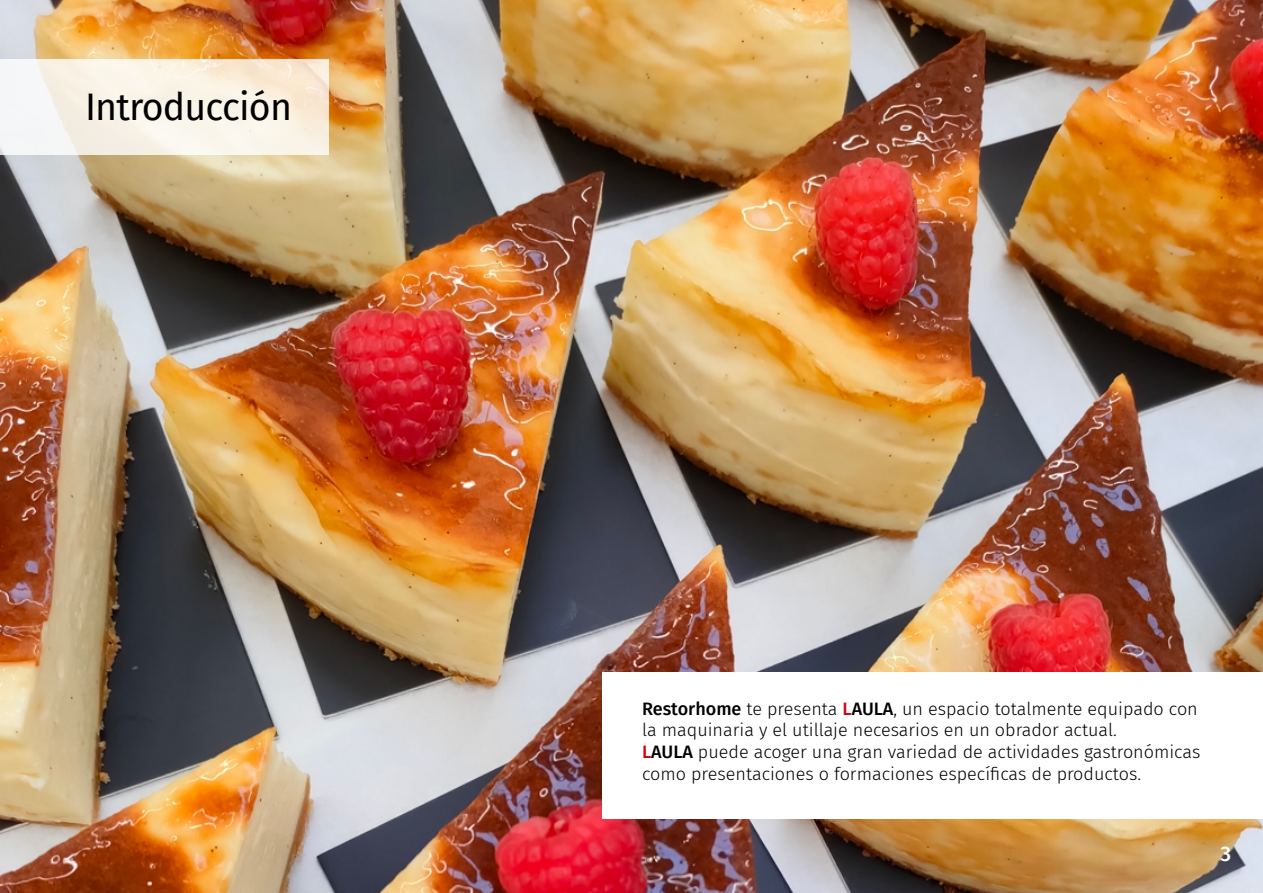
<style>
.page{position:relative;width:1263px;height:893px;background:#fff}
.page>*{position:absolute;margin:0;border:0;box-sizing:border-box;transform-origin:0 0}
.t1{font:37.5px "Fira Sans";letter-spacing:-.02em;color:#000}
.t2{font:500 21px "Fira Sans";color:#fff}
.t3{font:300 18px/21.6px "Fira Sans";color:#000}
.s1{font-weight:500}
.s2{font-weight:500;color:#cb0610}
</style>
<div class="page">
<img style="left:0;top:0;width:1263px;height:893px">
<div style="left:603px;top:672px;width:660px;height:147px;background:#fff"></div>
<svg style="left:0;top:60px;width:328px;height:95px;fill:#f9f4e8"></svg>
<h1 class="t1" style="left:85px;top:79px;width:208px">Introducción</h1>
<p class="t3" style="left:642px;top:698px;width:560px"><span class="s1">Restorhome</span> te presenta <span class="s2">L</span><span class="s1">AULA</span>, un espacio totalmente equipado con la maquinaria y el utillaje necesarios en un obrador actual.<br><span class="s2">L</span><span class="s1">AULA</span> puede acoger una gran variedad de actividades gastronómicas como presentaciones o formaciones específicas de productos.</p>
<p class="t2" style="left:1220px;top:837px;width:12px">3</p>
</div>
